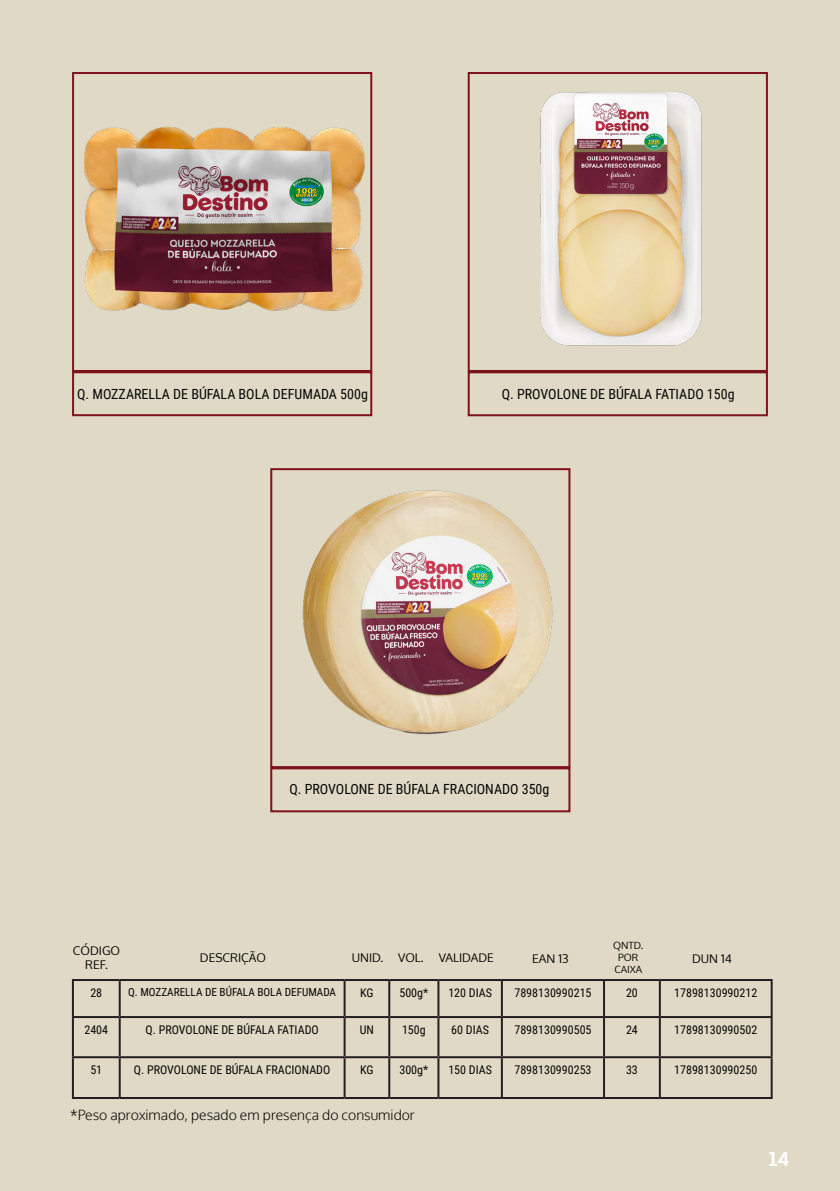
<style>
.page{position:relative;width:840px;height:1191px;background:#fff}
.page>*{position:absolute;margin:0;border:0;box-sizing:border-box;transform-origin:0 0}
.t1{font:700 20px "Intro";color:#fff}
.t2{font:14px "Roboto Condensed";color:#040503}
.t3{font:300 14px "Oxygen";color:#040503}
.t4{font:12px "Roboto Condensed";color:#040503}
.t5{font:12px/14px "Oxygen";color:#040503;text-align:center}
.t6{font:11.2px "Roboto Condensed";color:#040503}
.t7{font:10px/12px "Oxygen";color:#040503;text-align:center}
</style>
<div class="page">
<div style="left:0;top:0;width:839px;height:1191px;background:#e0d9c5"></div>
<img style="left:540px;top:92px;width:162px;height:254px">
<div style="left:467px;top:72px;width:300px;height:300px;border:2px solid #7e131b"></div>
<div style="left:467px;top:371px;width:300px;height:45px;border:2px solid #7e131b"></div>
<div style="left:270px;top:767px;width:300px;height:45px;border:2px solid #7e131b"></div>
<img style="left:302px;top:490px;width:251px;height:245px">
<div style="left:270px;top:468px;width:300px;height:300px;border:2px solid #7e131b"></div>
<div style="left:72px;top:371px;width:300px;height:45px;border:2px solid #7e131b"></div>
<img style="left:84px;top:126px;width:281px;height:185px">
<div style="left:72px;top:72px;width:300px;height:300px;border:2px solid #7e131b"></div>
<hr style="left:72px;top:979px;width:48px;height:2px;background:#231f20">
<hr style="left:72px;top:981px;width:2px;height:35px;background:#231f20">
<hr style="left:120px;top:979px;width:224px;height:2px;background:#231f20">
<hr style="left:119px;top:981px;width:2px;height:35px;background:#231f20">
<hr style="left:344px;top:979px;width:45px;height:2px;background:#231f20">
<hr style="left:343px;top:981px;width:2px;height:35px;background:#231f20">
<hr style="left:389px;top:979px;width:49px;height:2px;background:#231f20">
<hr style="left:388px;top:981px;width:2px;height:35px;background:#231f20">
<hr style="left:438px;top:979px;width:63px;height:2px;background:#231f20">
<hr style="left:437px;top:981px;width:2px;height:35px;background:#231f20">
<hr style="left:501px;top:979px;width:102px;height:2px;background:#231f20">
<hr style="left:500px;top:981px;width:2px;height:35px;background:#231f20">
<hr style="left:603px;top:979px;width:56px;height:2px;background:#231f20">
<hr style="left:602px;top:981px;width:2px;height:35px;background:#231f20">
<hr style="left:659px;top:979px;width:113px;height:2px;background:#231f20">
<hr style="left:658px;top:981px;width:2px;height:35px;background:#231f20">
<hr style="left:770px;top:981px;width:2px;height:35px;background:#231f20">
<hr style="left:72px;top:1016px;width:48px;height:2px;background:#231f20">
<hr style="left:72px;top:1018px;width:2px;height:38px;background:#231f20">
<hr style="left:120px;top:1016px;width:224px;height:2px;background:#231f20">
<hr style="left:119px;top:1018px;width:2px;height:38px;background:#231f20">
<hr style="left:344px;top:1016px;width:45px;height:2px;background:#231f20">
<hr style="left:343px;top:1018px;width:2px;height:38px;background:#231f20">
<hr style="left:389px;top:1016px;width:49px;height:2px;background:#231f20">
<hr style="left:388px;top:1018px;width:2px;height:38px;background:#231f20">
<hr style="left:438px;top:1016px;width:63px;height:2px;background:#231f20">
<hr style="left:437px;top:1018px;width:2px;height:38px;background:#231f20">
<hr style="left:501px;top:1016px;width:102px;height:2px;background:#231f20">
<hr style="left:500px;top:1018px;width:2px;height:38px;background:#231f20">
<hr style="left:603px;top:1016px;width:56px;height:2px;background:#231f20">
<hr style="left:602px;top:1018px;width:2px;height:38px;background:#231f20">
<hr style="left:659px;top:1016px;width:113px;height:2px;background:#231f20">
<hr style="left:658px;top:1018px;width:2px;height:38px;background:#231f20">
<hr style="left:770px;top:1018px;width:2px;height:38px;background:#231f20">
<hr style="left:72px;top:1056px;width:48px;height:2px;background:#231f20">
<hr style="left:72px;top:1058px;width:2px;height:39px;background:#231f20">
<hr style="left:120px;top:1056px;width:224px;height:2px;background:#231f20">
<hr style="left:119px;top:1058px;width:2px;height:39px;background:#231f20">
<hr style="left:344px;top:1056px;width:45px;height:2px;background:#231f20">
<hr style="left:343px;top:1058px;width:2px;height:39px;background:#231f20">
<hr style="left:389px;top:1056px;width:49px;height:2px;background:#231f20">
<hr style="left:388px;top:1058px;width:2px;height:39px;background:#231f20">
<hr style="left:438px;top:1056px;width:63px;height:2px;background:#231f20">
<hr style="left:437px;top:1058px;width:2px;height:39px;background:#231f20">
<hr style="left:501px;top:1056px;width:102px;height:2px;background:#231f20">
<hr style="left:500px;top:1058px;width:2px;height:39px;background:#231f20">
<hr style="left:603px;top:1056px;width:56px;height:2px;background:#231f20">
<hr style="left:602px;top:1058px;width:2px;height:39px;background:#231f20">
<hr style="left:659px;top:1056px;width:113px;height:2px;background:#231f20">
<hr style="left:658px;top:1058px;width:2px;height:39px;background:#231f20">
<hr style="left:770px;top:1058px;width:2px;height:39px;background:#231f20">
<hr style="left:72px;top:1097px;width:48px;height:2px;background:#231f20">
<hr style="left:120px;top:1097px;width:224px;height:2px;background:#231f20">
<hr style="left:344px;top:1097px;width:45px;height:2px;background:#231f20">
<hr style="left:389px;top:1097px;width:49px;height:2px;background:#231f20">
<hr style="left:438px;top:1097px;width:63px;height:2px;background:#231f20">
<hr style="left:501px;top:1097px;width:102px;height:2px;background:#231f20">
<hr style="left:603px;top:1097px;width:56px;height:2px;background:#231f20">
<hr style="left:659px;top:1097px;width:113px;height:2px;background:#231f20">
<p class="t2" style="left:77px;top:384px;width:292px">Q. MOZZARELLA DE BÚFALA BOLA DEFUMADA 500g</p>
<p class="t2" style="left:501px;top:384px;width:234px">Q. PROVOLONE DE BÚFALA FATIADO 150g</p>
<p class="t2" style="left:289px;top:779px;width:261px">Q. PROVOLONE DE BÚFALA FRACIONADO 350g</p>
<p class="t7" style="left:612px;top:939px;width:32px">QNTD.<br>POR<br>CAIXA</p>
<p class="t5" style="left:73px;top:944px;width:49px">CÓDIGO<br>REF.</p>
<p class="t5" style="left:200px;top:951px;width:67px">DESCRIÇÃO</p>
<p class="t5" style="left:351px;top:951px;width:33px">UNID.</p>
<p class="t5" style="left:398px;top:951px;width:27px">VOL.</p>
<p class="t5" style="left:438px;top:951px;width:57px">VALIDADE</p>
<p class="t5" style="left:532px;top:952px;width:38px">EAN 13</p>
<p class="t5" style="left:691px;top:952px;width:41px">DUN 14</p>
<p class="t4" style="left:90px;top:984px;width:13px">28</p>
<p class="t6" style="left:128px;top:984px;width:209px">Q. MOZZARELLA DE BÚFALA BOLA DEFUMADA</p>
<p class="t4" style="left:360px;top:984px;width:15px">KG</p>
<p class="t4" style="left:399px;top:984px;width:30px">500g*</p>
<p class="t4" style="left:448px;top:984px;width:45px">120 DIAS</p>
<p class="t4" style="left:514px;top:984px;width:79px">7898130990215</p>
<p class="t4" style="left:625px;top:984px;width:13px">20</p>
<p class="t4" style="left:673px;top:984px;width:84px">17898130990212</p>
<p class="t4" style="left:84px;top:1021px;width:25px">2404</p>
<p class="t4" style="left:145px;top:1021px;width:174px">Q. PROVOLONE DE BÚFALA FATIADO</p>
<p class="t4" style="left:359px;top:1021px;width:16px">UN</p>
<p class="t4" style="left:402px;top:1021px;width:25px">150g</p>
<p class="t4" style="left:451px;top:1021px;width:39px">60 DIAS</p>
<p class="t4" style="left:514px;top:1021px;width:79px">7898130990505</p>
<p class="t4" style="left:625px;top:1021px;width:13px">24</p>
<p class="t4" style="left:673px;top:1021px;width:84px">17898130990502</p>
<p class="t4" style="left:90px;top:1061px;width:13px">51</p>
<p class="t4" style="left:134px;top:1061px;width:198px">Q. PROVOLONE DE BÚFALA FRACIONADO</p>
<p class="t4" style="left:360px;top:1061px;width:15px">KG</p>
<p class="t4" style="left:399px;top:1061px;width:30px">300g*</p>
<p class="t4" style="left:448px;top:1061px;width:45px">150 DIAS</p>
<p class="t4" style="left:514px;top:1061px;width:79px">7898130990253</p>
<p class="t4" style="left:625px;top:1061px;width:13px">33</p>
<p class="t4" style="left:673px;top:1061px;width:84px">17898130990250</p>
<p class="t3" style="left:70px;top:1106px;width:346px">*Peso aproximado, pesado em presença do consumidor</p>
<p class="t1" style="left:768px;top:1146px;width:23px">14</p>
</div>
